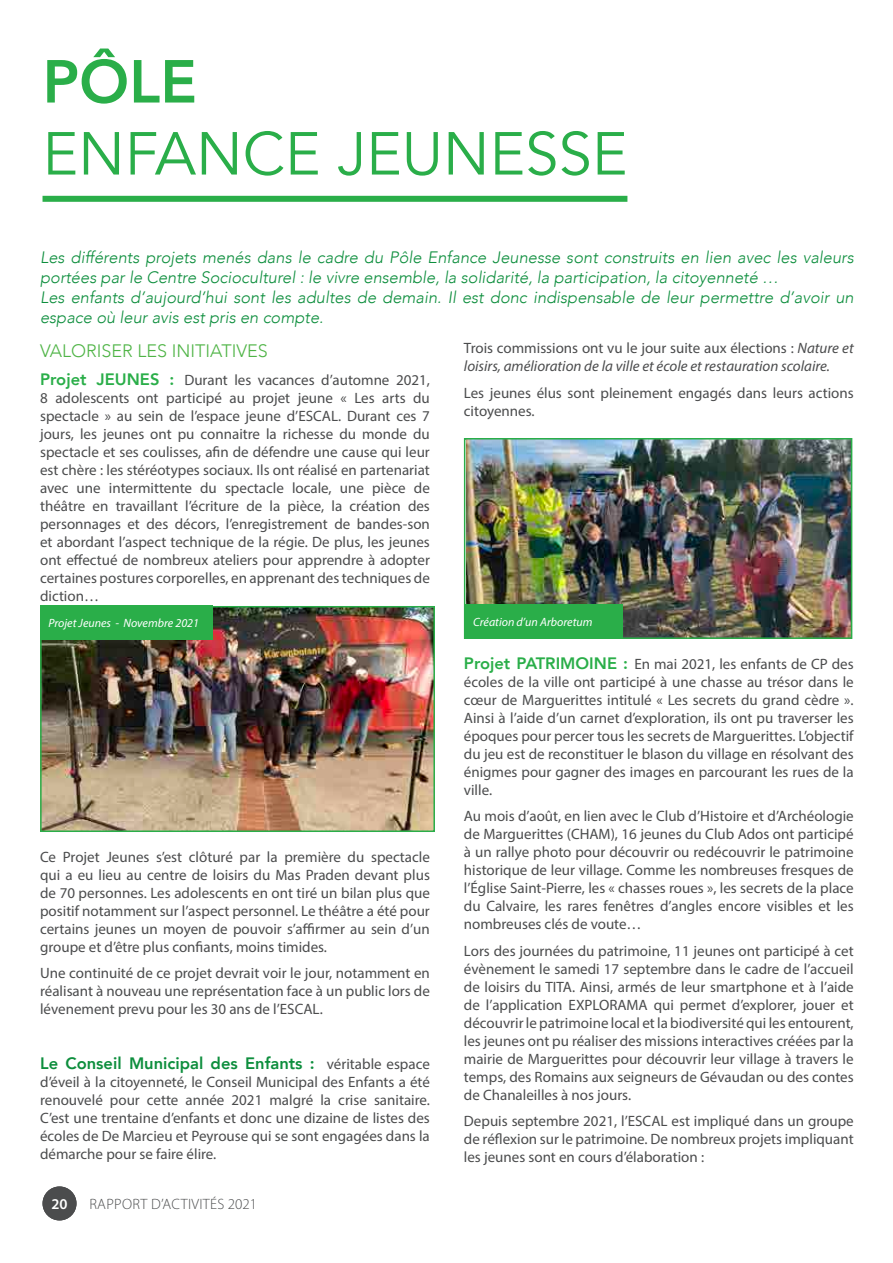
<style>
.page{position:relative;width:893px;height:1263px;background:#fff}
.page>*{position:absolute;margin:0;border:0;box-sizing:border-box;transform-origin:0 0}
.titre_1_2{font:60px/72px "Avenir";color:#2aae49}
.titre_4{font:300 18px "Avenir";color:#4fb446}
.texte_1_colonne{font:italic 300 16.5px/19.8px "Avenir";color:#0d8e3d}
.texte_courant{font:800 16.5px "Avenir";color:#0d8e3d}
.texte_courant-2{font:15px/18px "Myriad Pro";color:#4b4c4d;text-align:justify}
.texte_courant-3{font:italic 15px/18px "Myriad Pro";color:#4b4c4d}
.t1{font:300 15px "Myriad Pro";letter-spacing:.02em;color:#4b4c4d}
.t2{font:600 15px "Myriad Pro";color:#fff}
.légende{font:italic 12px "Myriad Pro";color:#fff}
.s1{font-weight:800}
.s2{font-family:"Avenir";font-weight:800;font-size:16.5px;color:#2aae49}
.s3{font-style:normal}
.s4{font-family:"Myriad Pro";font-weight:400;font-size:15px;color:#4b4c4d}
</style>
<div class="page">
<div style="left:43px;top:1186px;width:34px;height:34px;background:#4b4c4d;border-radius:50%"></div>
<div style="left:43px;top:196px;width:584px;height:6px;background:#2aae49"></div>
<img style="left:467px;top:441px;width:382px;height:195px">
<div style="left:464px;top:438px;width:388px;height:201px;border:2px solid #2aae49"></div>
<div style="left:465px;top:604px;width:158px;height:35px;background:#2aae49"></div>
<img style="left:43px;top:609px;width:389px;height:220px">
<div style="left:40px;top:606px;width:395px;height:226px;border:2px solid #2aae49"></div>
<div style="left:40px;top:606px;width:173px;height:34px;background:#2aae49"></div>
<p class="titre_1_2" style="left:43px;top:47px;width:586px"><span class="s1">PÔLE<br></span>ENFANCE JEUNESSE</p>
<p class="texte_1_colonne" style="left:40px;top:248px;width:815px">Les différents projets menés dans le cadre du Pôle Enfance Jeunesse sont construits en lien avec les valeurs portées par le Centre Socioculturel : le vivre ensemble, la solidarité, la participation, la citoyenneté …</p>
<p class="texte_1_colonne" style="left:40px;top:287px;width:815px">Les enfants d’aujourd’hui sont les adultes de demain. Il est donc indispensable de leur permettre d’avoir un espace où leur avis est pris en compte.</p>
<p class="titre_4" style="left:40px;top:340px;width:229px">VALORISER LES INITIATIVES</p>
<p class="texte_courant-2" style="left:40px;top:371px;width:391px"><span class="s2">Projet JEUNES :</span> Durant les vacances d’automne 2021, 8 adolescents ont participé au projet jeune « Les arts du spectacle » au sein de l’espace jeune d’ESCAL. Durant ces 7 jours, les jeunes ont pu connaitre la richesse du monde du spectacle et ses coulisses, afin de défendre une cause qui leur est chère : les stéréotypes sociaux. Ils ont réalisé en partenariat avec une intermittente du spectacle locale, une pièce de théâtre en travaillant l’écriture de la pièce, la création des personnages et des décors, l’enregistrement de bandes-son et abordant l’aspect technique de la régie. De plus, les jeunes ont effectué de nombreux ateliers pour apprendre à adopter certaines postures corporelles, en apprenant des techniques de diction…</p>
<p class="texte_courant-3" style="left:464px;top:339px;width:391px"><span class="s3">Trois commissions ont vu le jour suite aux élections :</span> Nature et loisirs, amélioration de la ville et école et restauration scolaire.</p>
<p class="texte_courant-2" style="left:464px;top:384px;width:391px">Les jeunes élus sont pleinement engagés dans leurs actions citoyennes.</p>
<p class="légende" style="left:49px;top:616px;width:152px">Projet Jeunes - Novembre 2021</p>
<p class="légende" style="left:473px;top:614px;width:121px">Création d’un Arboretum</p>
<p class="texte_courant-2" style="left:40px;top:847px;width:391px">Ce Projet Jeunes s’est clôturé par la première du spectacle qui a eu lieu au centre de loisirs du Mas Praden devant plus de 70 personnes. Les adolescents en ont tiré un bilan plus que positif notamment sur l’aspect personnel. Le théâtre a été pour certains jeunes un moyen de pouvoir s’affirmer au sein d’un groupe et d’être plus confiants, moins timides.</p>
<p class="texte_courant-2" style="left:40px;top:964px;width:391px">Une continuité de ce projet devrait voir le jour, notamment en réalisant à nouveau une représentation face à un public lors de lévenement prevu pour les 30 ans de l’ESCAL.</p>
<p class="texte_courant" style="left:40px;top:1050px;width:391px">Le Conseil Municipal des Enfants : <span class="s4">véritable espace</span></p>
<p class="texte_courant-2" style="left:40px;top:1073px;width:391px">d’éveil à la citoyenneté, le Conseil Municipal des Enfants a été renouvelé pour cette année 2021 malgré la crise sanitaire.<br>C’est une trentaine d’enfants et donc une dizaine de listes des écoles de De Marcieu et Peyrouse qui se sont engagées dans la démarche pour se faire élire.</p>
<p class="t2" style="left:51px;top:1194px;width:18px">20</p>
<p class="t1" style="left:89px;top:1195px;width:169px">RAPPORT D’ACTIVITÉS 2021</p>
<p class="texte_courant-2" style="left:464px;top:654px;width:391px"><span class="s2">Projet PATRIMOINE :</span> En mai 2021, les enfants de CP des écoles de la ville ont participé à une chasse au trésor dans le cœur de Marguerittes intitulé « Les secrets du grand cèdre ».<br>Ainsi à l’aide d’un carnet d’exploration, ils ont pu traverser les époques pour percer tous les secrets de Marguerittes. L’objectif du jeu est de reconstituer le blason du village en résolvant des énigmes pour gagner des images en parcourant les rues de la ville.</p>
<p class="texte_courant-2" style="left:464px;top:807px;width:391px">Au mois d’août, en lien avec le Club d’Histoire et d’Archéologie de Marguerittes (CHAM), 16 jeunes du Club Ados ont participé à un rallye photo pour découvrir ou redécouvrir le patrimoine historique de leur village. Comme les nombreuses fresques de l’Église Saint-Pierre, les « chasses roues », les secrets de la place du Calvaire, les rares fenêtres d’angles encore visibles et les nombreuses clés de voute…</p>
<p class="texte_courant-2" style="left:464px;top:941px;width:391px">Lors des journées du patrimoine, 11 jeunes ont participé à cet évènement le samedi 17 septembre dans le cadre de l’accueil de loisirs du TITA. Ainsi, armés de leur smartphone et à l’aide de l’application EXPLORAMA qui permet d’explorer, jouer et découvrir le patrimoine local et la biodiversité qui les entourent, les jeunes ont pu réaliser des missions interactives créées par la mairie de Marguerittes pour découvrir leur village à travers le temps, des Romains aux seigneurs de Gévaudan ou des contes de Chanaleilles à nos jours.</p>
<p class="texte_courant-2" style="left:464px;top:1112px;width:391px">Depuis septembre 2021, l’ESCAL est impliqué dans un groupe de réflexion sur le patrimoine. De nombreux projets impliquant les jeunes sont en cours d’élaboration :</p>
</div>
